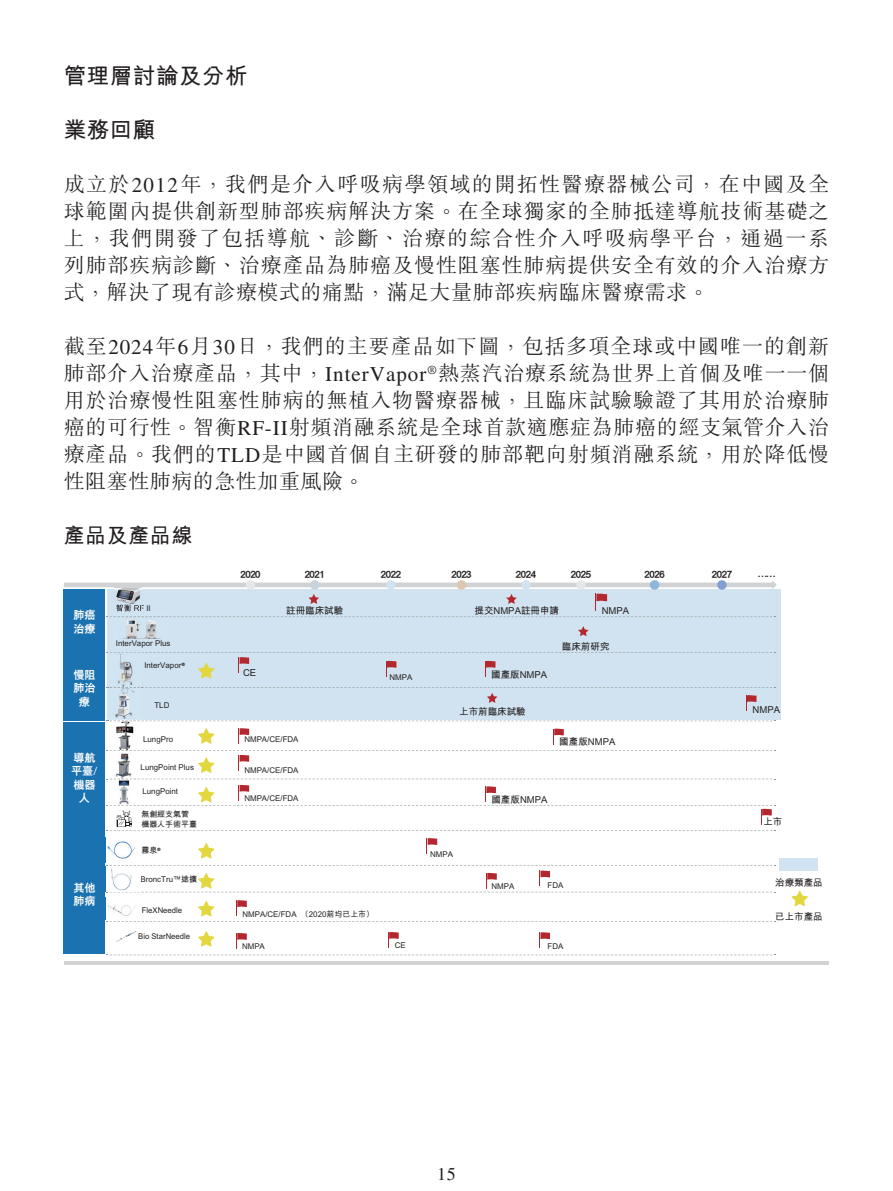
<style>
.page{position:relative;width:893px;height:1191px;background:#fff}
.page>*{position:absolute;margin:0;border:0;box-sizing:border-box;transform-origin:0 0}
.t1{font:700 22.5px "M Hei HK";letter-spacing:.025em;color:#231f20}
.t2{font:300 21px/27px "M Sung HK";letter-spacing:.04em;color:#231f20;text-align:justify}
.t3{font:700 21px "M Hei HK";letter-spacing:.025em;color:#231f20}
.t4{font:18px "Times LT Std";color:#231f20}
.t5{font:11.1px/13.4px "M Hei HK Heavy E Ten B5 H";color:#fff}
.t6{font:9.45px "M Hei HK Bold E Ten B5 H";color:#231f20}
.t7{font:9.45px "M Hei HK Heavy E Ten B5 H";letter-spacing:-.1em;color:#231f20}
.t8{font:7.95px/9.4px "M Hei HK Bold E Ten B5 H";color:#231f20}
.s1{font-family:"Times LT Std";font-weight:400}
</style>
<div class="page">
<div style="left:107px;top:589px;width:673px;height:130px;background:#d1e3f0"></div>
<div style="left:64px;top:589px;width:41px;height:64px;background:#1b72b0"></div>
<div style="left:64px;top:654px;width:41px;height:67px;background:#1b72b0"></div>
<div style="left:64px;top:721px;width:41px;height:111px;background:#1b72b0"></div>
<div style="left:64px;top:833px;width:41px;height:120px;background:#1b72b0"></div>
<svg style="left:107px;top:954px;width:668px;height:1px"></svg>
<svg style="left:198px;top:728px;width:17px;height:16px"></svg>
<svg style="left:791px;top:890px;width:17px;height:16px"></svg>
<svg style="left:198px;top:843px;width:17px;height:15px"></svg>
<svg style="left:198px;top:931px;width:17px;height:15px"></svg>
<svg style="left:578px;top:626px;width:11px;height:10px"></svg>
<svg style="left:553px;top:728px;width:11px;height:16px"></svg>
<svg style="left:238px;top:728px;width:11px;height:15px"></svg>
<svg style="left:236px;top:933px;width:11px;height:15px"></svg>
<svg style="left:426px;top:838px;width:11px;height:15px"></svg>
<svg style="left:388px;top:932px;width:11px;height:15px"></svg>
<svg style="left:539px;top:932px;width:11px;height:15px"></svg>
<div style="left:779px;top:857px;width:38px;height:13px;background:#d1e3f0"></div>
<svg style="left:143px;top:652px;width:632px;height:26px"></svg>
<hr style="left:64px;top:961px;width:764px;height:3px;background:#d1d2d4">
<img style="left:116px;top:931px;width:20px;height:11px">
<svg style="left:105px;top:865px;width:670px;height:57px"></svg>
<img style="left:114px;top:617px;width:53px;height:22px">
<svg style="left:64px;top:580px;width:713px;height:37px"></svg>
<img style="left:116px;top:604px;width:25px;height:7px">
<img style="left:107px;top:652px;width:36px;height:34px">
<img style="left:116px;top:722px;width:12px;height:12px">
<img style="left:115px;top:710px;width:17px;height:8px">
<svg style="left:107px;top:718px;width:668px;height:4px"></svg>
<svg style="left:107px;top:686px;width:668px;height:24px"></svg>
<img style="left:105px;top:867px;width:35px;height:24px">
<img style="left:105px;top:837px;width:30px;height:25px">
<svg style="left:107px;top:750px;width:668px;height:81px"></svg>
<p class="t1" style="left:64px;top:59px;width:185px">管理層討論及分析</p>
<p class="t1" style="left:64px;top:113px;width:93px">業務回顧</p>
<p class="t2" style="left:64px;top:169px;width:767px">成立於<span class="s1">2012</span>年，我們是介入呼吸病學領域的開拓性醫療器械公司，在中國及全球範圍內提供創新型肺部疾病解決方案。在全球獨家的全肺抵達導航技術基礎之上，我們開發了包括導航、診斷、治療的綜合性介入呼吸病學平台，通過一系列肺部疾病診斷、治療產品為肺癌及慢性阻塞性肺病提供安全有效的介入治療方式，解決了現有診療模式的痛點，滿足大量肺部疾病臨床醫療需求。</p>
<p class="t2" style="left:64px;top:331px;width:767px">截至<span class="s1">2024</span>年<span class="s1">6</span>月<span class="s1">30</span>日，我們的主要產品如下圖，包括多項全球或中國唯一的創新肺部介入治療產品，其中，<span class="s1">InterVapor</span><sup>®</sup>熱蒸汽治療系統為世界上首個及唯一一個用於治療慢性阻塞性肺病的無植入物醫療器械，且臨床試驗驗證了其用於治療肺癌的可行性。智衡<span class="s1">RF-II</span>射頻消融系統是全球首款適應症為肺癌的經支氣管介入治療產品。我們的<span class="s1">TLD</span>是中國首個自主研發的肺部靶向射頻消融系統，用於降低慢性阻塞性肺病的急性加重風險。</p>
<p class="t3" style="left:64px;top:520px;width:130px">產品及產品線</p>
<p class="t5" style="left:73px;top:608px;width:24px">肺癌治療</p>
<p class="t5" style="left:73px;top:668px;width:24px;text-align:center">慢阻肺治療</p>
<p class="t5" style="left:71px;top:751px;width:28px;text-align:center">導航平臺/機器人</p>
<p class="t5" style="left:73px;top:880px;width:24px">其他肺病</p>
<p class="t7" style="left:240px;top:570px;width:22px">2020</p>
<p class="t7" style="left:304px;top:570px;width:22px">2021</p>
<p class="t7" style="left:381px;top:570px;width:22px">2022</p>
<p class="t7" style="left:451px;top:570px;width:22px">2023</p>
<p class="t7" style="left:516px;top:570px;width:22px">2024</p>
<p class="t7" style="left:571px;top:570px;width:22px">2025</p>
<p class="t7" style="left:644px;top:570px;width:22px">2026</p>
<p class="t7" style="left:712px;top:570px;width:22px">2027</p>
<p class="t7" style="left:758px;top:572px;width:20px">⋯⋯</p>
<p class="t8" style="left:116px;top:602px;width:37px">智衡 RF II</p>
<p class="t6" style="left:286px;top:603px;width:59px">註冊臨床試驗</p>
<p class="t6" style="left:474px;top:603px;width:86px">提交NMPA註冊申請</p>
<p class="t6" style="left:602px;top:603px;width:29px">NMPA</p>
<p class="t8" style="left:116px;top:638px;width:56px">InterVapor Plus</p>
<p class="t6" style="left:562px;top:639px;width:49px">臨床前研究</p>
<p class="t8" style="left:144px;top:660px;width:42px">InterVapor<sup>®</sup></p>
<p class="t8" style="left:154px;top:699px;width:16px">TLD</p>
<p class="t6" style="left:243px;top:665px;width:15px">CE</p>
<p class="t8" style="left:389px;top:671px;width:24px">NMPA</p>
<p class="t6" style="left:491px;top:668px;width:58px">國產版NMPA</p>
<p class="t6" style="left:459px;top:704px;width:68px">上市前臨床試驗</p>
<p class="t6" style="left:753px;top:702px;width:29px">NMPA</p>
<p class="t8" style="left:143px;top:734px;width:31px">LungPro</p>
<p class="t8" style="left:141px;top:761px;width:55px">LungPoint Plus</p>
<p class="t8" style="left:142px;top:785px;width:37px">LungPoint</p>
<p class="t8" style="left:244px;top:734px;width:56px">NMPA/CE/FDA</p>
<p class="t8" style="left:244px;top:764px;width:56px">NMPA/CE/FDA</p>
<p class="t8" style="left:244px;top:793px;width:56px">NMPA/CE/FDA</p>
<p class="t6" style="left:559px;top:734px;width:58px">國產版NMPA</p>
<p class="t6" style="left:491px;top:792px;width:58px">國產版NMPA</p>
<p class="t8" style="left:141px;top:809px;width:57px">無創經支氣管機器人手術平臺</p>
<p class="t6" style="left:763px;top:815px;width:21px">上市</p>
<p class="t8" style="left:141px;top:845px;width:21px">霧泉<sup>®</sup></p>
<p class="t8" style="left:430px;top:848px;width:24px">NMPA</p>
<p class="t8" style="left:141px;top:873px;width:58px">BroncTru™途擴</p>
<p class="t8" style="left:142px;top:904px;width:42px">FleXNeedle</p>
<p class="t8" style="left:138px;top:930px;width:53px">Bio StarNeedle</p>
<p class="t8" style="left:242px;top:909px;width:56px">NMPA/CE/FDA</p>
<p class="t8" style="left:242px;top:940px;width:24px">NMPA</p>
<p class="t8" style="left:301px;top:909px;width:75px">（2020前均已上市）</p>
<p class="t8" style="left:395px;top:939px;width:13px">CE</p>
<p class="t8" style="left:491px;top:880px;width:24px">NMPA</p>
<p class="t8" style="left:547px;top:879px;width:17px">FDA</p>
<p class="t8" style="left:547px;top:941px;width:17px">FDA</p>
<p class="t6" style="left:775px;top:875px;width:49px">治療類產品</p>
<p class="t6" style="left:775px;top:910px;width:49px">已上市產品</p>
<p class="t4" style="left:437px;top:1164px;width:20px">15</p>
</div>
